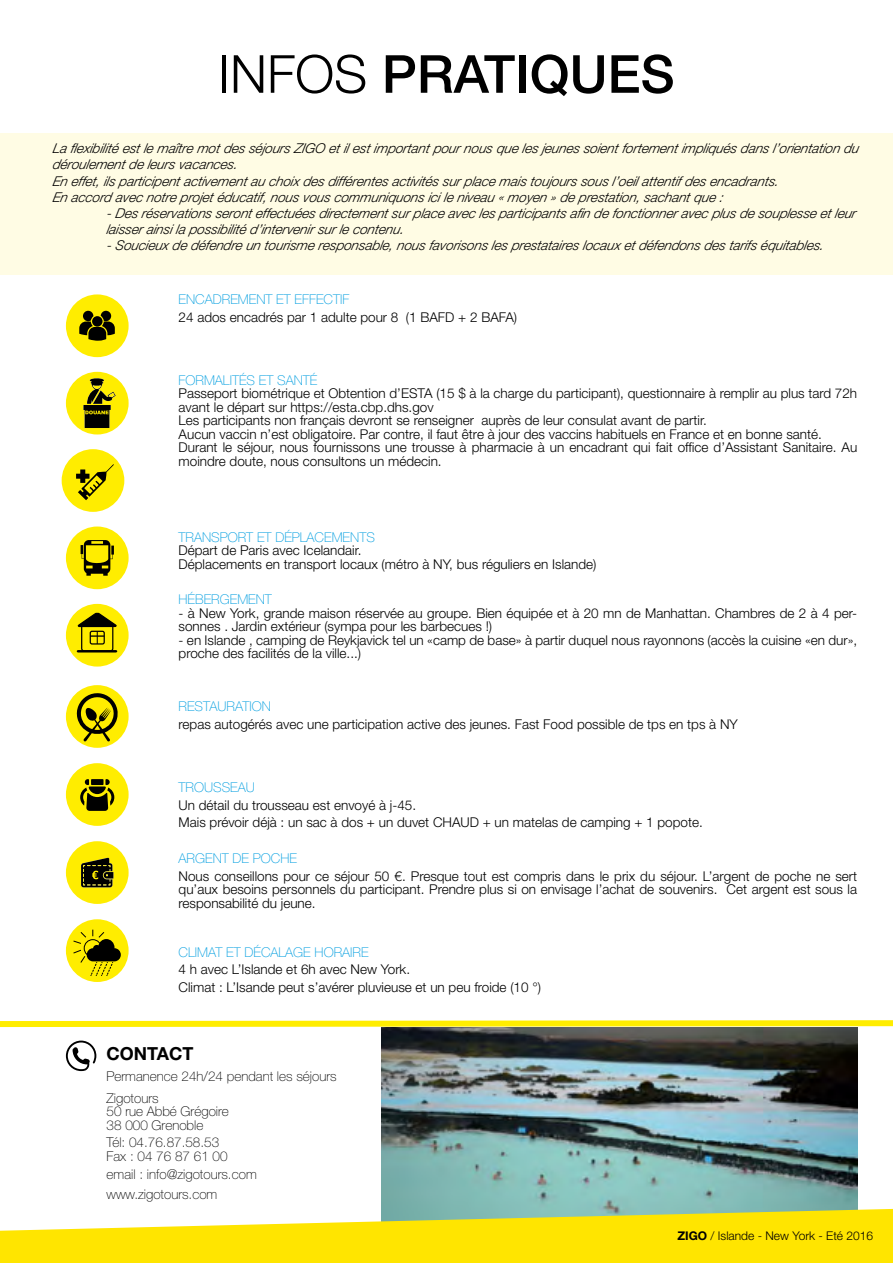
<style>
.page{position:relative;width:893px;height:1263px;background:#fff}
.page>*{position:absolute;margin:0;border:0;box-sizing:border-box;transform-origin:0 0}
.t1{font:500 52.5px "Helvetica Neue LT Std";color:#000}
.t2{font:700 18px "Helvetica Neue LT Std";color:#000}
.t3{font:300 13.5px/13.5px "Helvetica Neue LT Std";color:#000}
.t4{font:italic 300 13.5px/16.2px "Helvetica Neue LT Std";color:#000}
.t5{font:100 13.5px/13.5px "Helvetica Neue LT Std";color:#000}
.t6{font:100 13.5px "Helvetica Neue LT Std";color:#009ee0}
.t7{font:300 12px "Helvetica Neue LT Std";color:#000}
.s1{font-weight:300}
.s2{font-weight:700}
</style>
<div class="page">
<img style="left:382px;top:1030px;width:475px;height:179px">
<div style="left:0;top:133px;width:893px;height:142px;background:#fffce4"></div>
<svg style="left:0;top:1209px;width:893px;height:54px;background:#f6e52e"></svg>
<div style="left:66px;top:685px;width:63px;height:63px;background:#ffed00;border-radius:50%"></div>
<svg style="left:76px;top:692px;width:42px;height:50px"></svg>
<div style="left:66px;top:604px;width:63px;height:62px;background:#ffed00;border-radius:50%"></div>
<div style="left:81px;top:623px;width:32px;height:29px;border:1px solid #000;border-radius:3px"></div>
<svg style="left:77px;top:612px;width:40px;height:32px"></svg>
<hr style="left:77px;top:650px;width:40px;height:2px;background:#000">
<div style="left:66px;top:526px;width:63px;height:63px;background:#ffed00;border-radius:50%"></div>
<svg style="left:81px;top:540px;width:33px;height:36px"></svg>
<div style="left:66px;top:294px;width:63px;height:63px;background:#ffed00;border-radius:50%"></div>
<svg style="left:79px;top:311px;width:36px;height:30px"></svg>
<div style="left:66px;top:372px;width:63px;height:62px;background:#ffed00;border-radius:50%"></div>
<svg style="left:83px;top:378px;width:33px;height:50px"></svg>
<div style="left:62px;top:449px;width:62px;height:63px;background:#ffed00;border-radius:50%"></div>
<svg style="left:76px;top:464px;width:38px;height:36px"></svg>
<div style="left:66px;top:763px;width:63px;height:63px;background:#ffed00;border-radius:50%"></div>
<svg style="left:80px;top:779px;width:34px;height:32px"></svg>
<div style="left:66px;top:841px;width:63px;height:63px;background:#ffed00;border-radius:50%"></div>
<svg style="left:81px;top:858px;width:32px;height:29px"></svg>
<div style="left:66px;top:919px;width:63px;height:63px;background:#ffed00;border-radius:50%"></div>
<svg style="left:72px;top:929px;width:49px;height:47px"></svg>
<svg style="left:66px;top:1040px;width:30px;height:31px"></svg>
<svg style="left:0;top:1020px;width:893px;height:10px"></svg>
<h1 class="t1" style="left:218px;top:43px;width:458px"><span class="s1">INFOS</span> PRATIQUES</h1>
<p class="t4" style="left:52px;top:140px;width:811px">La flexibilité est le maître mot des séjours ZIGO et il est imp ortant p our nous que les jeunes soient fortement impliqués dans l’orientation du déroulement de leurs vacances.<br>En effet, ils particip ent activement au choix des différentes activités sur place mais toujours sous l’oeil attentif des encadrants.<br>En accord avec notre projet éducatif, nous vous communiquons ici le niveau « moyen » de prestation, sachant que :</p>
<p class="t4" style="left:106px;top:205px;width:754px">- Des réservations seront effectuées directement sur place avec les participants afin de fonctionner avec plus de souplesse et leur laisser ainsi la p ossibilité d’intervenir sur le contenu.</p>
<p class="t4" style="left:106px;top:237px;width:721px">- Soucieux de défendre un tourisme resp onsable, nous favorisons les prestataires locaux et défendons des tarifs équitables.</p>
<p class="t6" style="left:179px;top:292px;width:172px">ENCADREMENT ET EFFECTIF</p>
<p class="t3" style="left:179px;top:310px;width:340px">24 ados encadrés par 1 adulte pour 8 (1 BAFD + 2 BAFA)</p>
<p class="t6" style="left:179px;top:372px;width:140px">FORMALITÉS ET SANTÉ</p>
<p class="t3" style="left:179px;top:386px;width:680px">Passeport biométrique et Obtention d’ESTA (15 $ à la charge du participant), questionnaire à remplir au plus tard 72h avant le départ sur https://esta.cbp.dhs.gov<br>Les participants non français devront se renseigner auprès de leur consulat avant de partir.<br>Aucun vaccin n’est obligatoire. Par contre, il faut être à jour des vaccins habituels en France et en bonne santé.<br>Durant le séjour, nous fournissons une trousse à pharmacie à un encadrant qui fait office d’Assistant Sanitaire. Au moindre doute, nous consultons un médecin.</p>
<p class="t6" style="left:179px;top:529px;width:198px">TRANSPORT ET DÉPLACEMENTS</p>
<p class="t3" style="left:179px;top:543px;width:419px">Départ de Paris avec Icelandair.<br>Déplacements en transport locaux (métro à NY, bus réguliers en Islande)</p>
<p class="t6" style="left:179px;top:592px;width:95px">HÉBERGEMENT</p>
<p class="t3" style="left:179px;top:606px;width:680px">- à New York, grande maison réservée au groupe. Bien équipée et à 20 mn de Manhattan. Chambres de 2 à 4 per&shy;sonnes . Jardin extérieur (sympa pour les barbecues !)</p>
<p class="t3" style="left:179px;top:633px;width:680px">- en Islande , camping de Reykjavick tel un «camp de base» à partir duquel nous rayonnons (accès la cuisine «en dur», proche des facilités de la ville...)</p>
<p class="t6" style="left:179px;top:699px;width:94px">RESTAURATION</p>
<p class="t3" style="left:179px;top:717px;width:561px">repas autogérés avec une participation active des jeunes. Fast Food possible de tps en tps à NY</p>
<p class="t6" style="left:179px;top:779px;width:78px">TROUSSEAU</p>
<p class="t3" style="left:179px;top:796px;width:526px;line-height:17.7px">Un détail du trousseau est envoyé à j-45.<br>Mais prévoir déjà : un sac à dos + un duvet CHAUD + un matelas de camping + 1 popote.</p>
<p class="t6" style="left:179px;top:850px;width:120px">ARGENT DE POCHE</p>
<p class="t3" style="left:179px;top:869px;width:680px;text-align:justify">Nous conseillons pour ce séjour 50 €. Presque tout est compris dans le prix du séjour. L’argent de poche ne sert qu’aux besoins personnels du participant. Prendre plus si on envisage l’achat de souvenirs. Cet argent est sous la responsabilité du jeune.</p>
<p class="t6" style="left:179px;top:944px;width:191px">CLIMAT ET DÉCALAGE HORAIRE</p>
<p class="t3" style="left:179px;top:960px;width:364px;line-height:17.7px">4 h avec L’Islande et 6h avec New York.<br>Climat : L’Isande peut s’avérer pluvieuse et un peu froide (10 °)</p>
<h2 class="t2" style="left:107px;top:1043px;width:89px">CONTACT</h2>
<p class="t5" style="left:107px;top:1065px;width:232px;line-height:22px">Permanence 24h/24 pendant les séjours<br>Zigotours</p>
<p class="t5" style="left:107px;top:1105px;width:124px">50 rue Abbé Grégoire<br>38 000 Grenoble</p>
<p class="t5" style="left:107px;top:1136px;width:123px">Tél: 04.76.87.58.53<br>Fax : 04 76 87 61 00</p>
<p class="t5" style="left:107px;top:1164px;width:152px;line-height:19.8px">email : info@zigotours.com www.zigotours.com</p>
<p class="t7" style="left:677px;top:1228px;width:197px"><span class="s2">ZIGO</span> / Islande - New York - Eté 2016</p>
</div>
